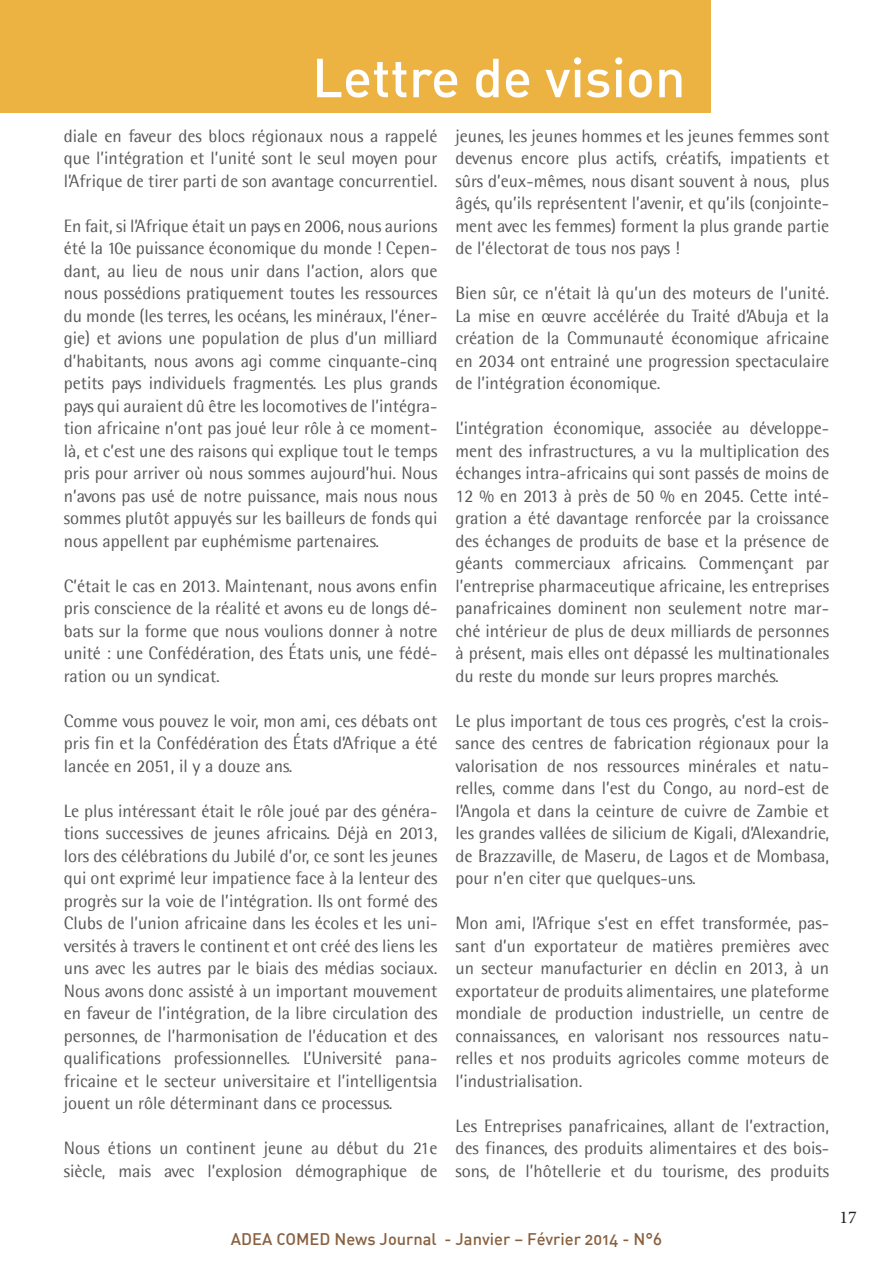
<style>
.page{position:relative;width:893px;height:1263px;background:#fff}
.page>*{position:absolute;margin:0;border:0;box-sizing:border-box;transform-origin:0 0}
.t1{font:54px "DIN Medium Alternate";color:#fff}
.t2{font:18px/22.5px "Agfa Rotis Semisans";color:#57585a;text-align:justify}
.t3{font:18px "Minion Pro";color:#231f20}
.t4{font:16.5px "DIN Medium Alternate";color:#89603f}
</style>
<div class="page">
<div style="left:0;top:0;width:710px;height:113px;background:#ecb342"></div>
<h1 class="t1" style="left:312px;top:43px;width:375px">Lettre de vision</h1>
<p class="t2" style="left:64px;top:124px;width:375px">diale en faveur des blocs régionaux nous a rappelé que l’intégration et l’unité sont le seul moyen pour l’Afrique de tirer parti de son avantage concurrentiel.</p>
<p class="t2" style="left:64px;top:214px;width:375px">En fait, si l’Afrique était un pays en 2006, nous aurions été la 10e puissance économique du monde ! Cepen&shy;dant, au lieu de nous unir dans l’action, alors que nous possédions pratiquement toutes les ressources du monde (les terres, les océans, les minéraux, l’éner&shy;gie) et avions une population de plus d’un milliard d’habitants, nous avons agi comme cinquante-cinq petits pays individuels fragmentés. Les plus grands pays qui auraient dû être les locomotives de l’intégra&shy;tion africaine n’ont pas joué leur rôle à ce moment&shy;là, et c’est une des raisons qui explique tout le temps pris pour arriver où nous sommes aujourd’hui. Nous n’avons pas usé de notre puissance, mais nous nous sommes plutôt appuyés sur les bailleurs de fonds qui nous appellent par euphémisme partenaires.</p>
<p class="t2" style="left:64px;top:574px;width:375px">C’était le cas en 2013. Maintenant, nous avons enfin pris conscience de la réalité et avons eu de longs dé&shy;bats sur la forme que nous voulions donner à notre unité : une Confédération, des États unis, une fédé&shy;ration ou un syndicat.</p>
<p class="t2" style="left:64px;top:709px;width:375px">Comme vous pouvez le voir, mon ami, ces débats ont pris fin et la Confédération des États d’Afrique a été lancée en 2051, il y a douze ans.</p>
<p class="t2" style="left:64px;top:799px;width:375px">Le plus intéressant était le rôle joué par des généra&shy;tions successives de jeunes africains. Déjà en 2013, lors des célébrations du Jubilé d’or, ce sont les jeunes qui ont exprimé leur impatience face à la lenteur des progrès sur la voie de l’intégration. Ils ont formé des Clubs de l’union africaine dans les écoles et les uni&shy;versités à travers le continent et ont créé des liens les uns avec les autres par le biais des médias sociaux.<br>Nous avons donc assisté à un important mouvement en faveur de l’intégration, de la libre circulation des personnes, de l’harmonisation de l’éducation et des qualifications professionnelles. L’Université pana&shy;fricaine et le secteur universitaire et l’intelligentsia jouent un rôle déterminant dans ce processus.</p>
<p class="t2" style="left:64px;top:1137px;width:375px">Nous étions un continent jeune au début du 21e siècle, mais avec l’explosion démographique de</p>
<p class="t2" style="left:455px;top:124px;width:375px">jeunes, les jeunes hommes et les jeunes femmes sont devenus encore plus actifs, créatifs, impatients et sûrs d’eux-mêmes, nous disant souvent à nous, plus âgés, qu’ils représentent l’avenir, et qu’ils (conjointe&shy;ment avec les femmes) forment la plus grande partie de l’électorat de tous nos pays !</p>
<p class="t2" style="left:455px;top:282px;width:375px">Bien sûr, ce n’était là qu’un des moteurs de l’unité.<br>La mise en œuvre accélérée du Traité d’Abuja et la création de la Communauté économique africaine en 2034 ont entrainé une progression spectaculaire de l’intégration économique.</p>
<p class="t2" style="left:455px;top:417px;width:375px">L’intégration économique, associée au développe&shy;ment des infrastructures, a vu la multiplication des échanges intra-africains qui sont passés de moins de 12 % en 2013 à près de 50 % en 2045. Cette inté&shy;gration a été davantage renforcée par la croissance des échanges de produits de base et la présence de géants commerciaux africains. Commençant par l’entreprise pharmaceutique africaine, les entreprises panafricaines dominent non seulement notre mar&shy;ché intérieur de plus de deux milliards de personnes à présent, mais elles ont dépassé les multinationales du reste du monde sur leurs propres marchés.</p>
<p class="t2" style="left:455px;top:709px;width:375px">Le plus important de tous ces progrès, c’est la crois&shy;sance des centres de fabrication régionaux pour la valorisation de nos ressources minérales et natu&shy;relles, comme dans l’est du Congo, au nord-est de l’Angola et dans la ceinture de cuivre de Zambie et les grandes vallées de silicium de Kigali, d’Alexandrie, de Brazzaville, de Maseru, de Lagos et de Mombasa, pour n’en citer que quelques-uns.</p>
<p class="t2" style="left:455px;top:912px;width:375px">Mon ami, l’Afrique s’est en effet transformée, pas&shy;sant d’un exportateur de matières premières avec un secteur manufacturier en déclin en 2013, à un exportateur de produits alimentaires, une plateforme mondiale de production industrielle, un centre de connaissances, en valorisant nos ressources natu&shy;relles et nos produits agricoles comme moteurs de l’industrialisation.</p>
<p class="t2" style="left:455px;top:1114px;width:375px">Les Entreprises panafricaines, allant de l’extraction, des finances, des produits alimentaires et des bois&shy;sons, de l’hôtellerie et du tourisme, des produits</p>
<p class="t4" style="left:231px;top:1228px;width:433px">ADEA COMED News Journal - Janvier – Février 2014 - N°6</p>
<p class="t3" style="left:839px;top:1205px;width:19px">17</p>
</div>
